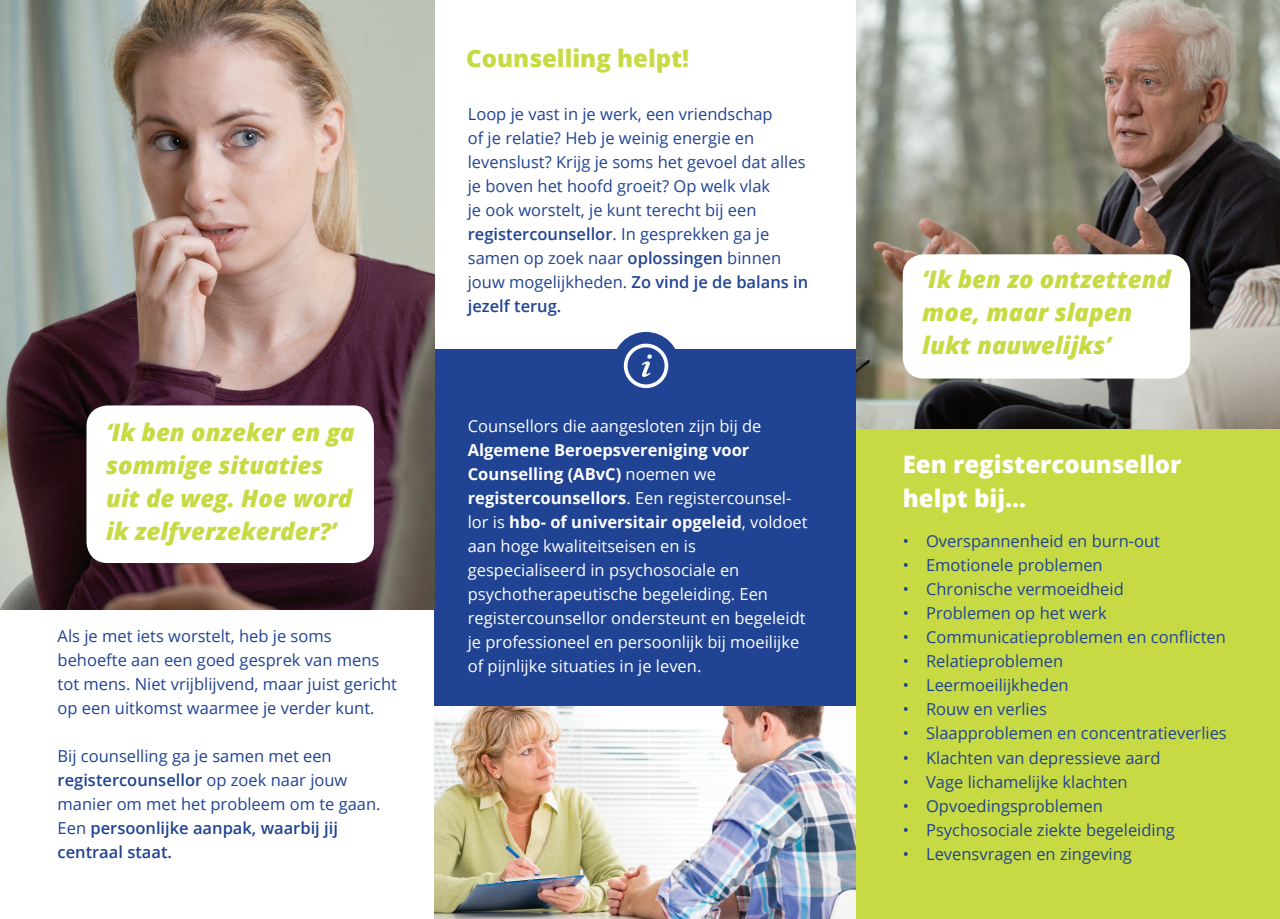
<style>
.page{position:relative;width:1280px;height:919px;background:#fff}
.page>*{position:absolute;margin:0;border:0;box-sizing:border-box;transform-origin:0 0}
.t1{font:italic 800 24px/33px "Open Sans";color:#c7da44}
.t2{font:800 24px/33px "Open Sans";color:#fff}
.t3{font:800 24px "Open Sans";color:#c7da44}
.t4{font:16.5px/24px "Open Sans";color:#204393}
.t5{font:16.5px/24px "Open Sans";color:#fff}
.s1{font-weight:600}
.s2{font-weight:700}
</style>
<div class="page">
<div style="left:434px;top:349px;width:422px;height:357px;background:#204393"></div>
<img style="left:0;top:0;width:434px;height:609px">
<div style="left:90px;top:408px;width:281px;height:152px;background:#fff;border-radius:18px"></div>
<div style="left:87px;top:405px;width:287px;height:158px;border:6px solid #fff;border-radius:18px"></div>
<div style="left:612px;top:332px;width:68px;height:67px;background:#204393;border-radius:50%"></div>
<svg style="left:624px;top:343px;width:44px;height:45px"></svg>
<img style="left:434px;top:706px;width:422px;height:212px">
<div style="left:856px;top:410px;width:424px;height:508px;background:#c7da44"></div>
<img style="left:856px;top:0;width:424px;height:428px">
<div style="left:906px;top:257px;width:281px;height:118px;background:#fff;border-radius:18px"></div>
<div style="left:903px;top:254px;width:287px;height:124px;border:6px solid #fff;border-radius:18px"></div>
<h1 class="t1" style="left:106px;top:414px;width:250px">‘Ik ben onzeker en ga sommige situaties uit de weg. Hoe word ik zelfverzekerder?’</h1>
<p class="t4" style="left:58px;top:623px;width:341px">Als je met iets worstelt, heb je soms behoefte aan een goed gesprek van mens tot mens. Niet vrijblijvend, maar juist gericht op een uitkomst waarmee je verder kunt.</p>
<p class="t4" style="left:58px;top:743px;width:325px">Bij counselling ga je samen met een <span class="s1">registercounsellor</span> op zoek naar jouw manier om met het probleem om te gaan.<br>Een <span class="s1">persoonlijke aanpak, waarbij jij centraal staat.</span></p>
<h1 class="t3" style="left:466px;top:40px;width:224px">Counselling helpt!</h1>
<p class="t4" style="left:468px;top:101px;width:342px">Loop je vast in je werk, een vriendschap<br>of je relatie? Heb je weinig energie en levenslust? Krijg je soms het gevoel dat alles je boven het hoofd groeit? Op welk vlak<br>je ook worstelt, je kunt terecht bij een <span class="s1">registercounsellor</span>. In gesprekken ga je samen op zoek naar <span class="s1">oplossingen</span> binnen jouw mogelijkheden. <span class="s1">Zo vind je de balans in jezelf terug.</span></p>
<p class="t5" style="left:468px;top:413px;width:295px">Counsellors die aangesloten zijn bij de</p>
<p class="t5" style="left:468px;top:437px;width:341px"><span class="s2">Algemene Beroepsvereniging voor Counselling (ABvC)</span> noemen we <span class="s2">registercounsellors</span>. Een registercounsel&shy;lor is <span class="s2">hbo- of universitair opgeleid</span>, voldoet aan hoge kwaliteitseisen en is gespecialiseerd in psychosociale en psychotherapeutische begeleiding. Een registercounsellor ondersteunt en begeleidt je professioneel en persoonlijk bij moeilijke of pijnlijke situaties in je leven.</p>
<h1 class="t1" style="left:922px;top:261px;width:250px">‘Ik ben zo ontzettend moe, maar slapen lukt nauwelijks’</h1>
<h1 class="t2" style="left:903px;top:447px;width:280px">Een registercounsellor helpt bij...</h1>
<p class="t4" style="left:903px;top:529px;width:259px">• Overspannenheid en burn-out</p>
<p class="t4" style="left:903px;top:553px;width:202px">• Emotionele problemen</p>
<p class="t4" style="left:903px;top:577px;width:223px">• Chronische vermoeidheid</p>
<p class="t4" style="left:903px;top:601px;width:205px">• Problemen op het werk</p>
<p class="t4" style="left:903px;top:625px;width:325px">• Communicatieproblemen en conflicten</p>
<p class="t4" style="left:903px;top:649px;width:162px">• Relatieproblemen</p>
<p class="t4" style="left:903px;top:673px;width:167px">• Leermoeilijkheden</p>
<p class="t4" style="left:903px;top:697px;width:146px">• Rouw en verlies</p>
<p class="t4" style="left:903px;top:721px;width:326px">• Slaapproblemen en concentratieverlies</p>
<p class="t4" style="left:903px;top:745px;width:259px">• Klachten van depressieve aard</p>
<p class="t4" style="left:903px;top:769px;width:226px">• Vage lichamelijke klachten</p>
<p class="t4" style="left:903px;top:793px;width:202px">• Opvoedingsproblemen</p>
<p class="t4" style="left:903px;top:817px;width:274px">• Psychosociale ziekte begeleiding</p>
<p class="t4" style="left:903px;top:841px;width:231px">• Levensvragen en zingeving</p>
</div>
